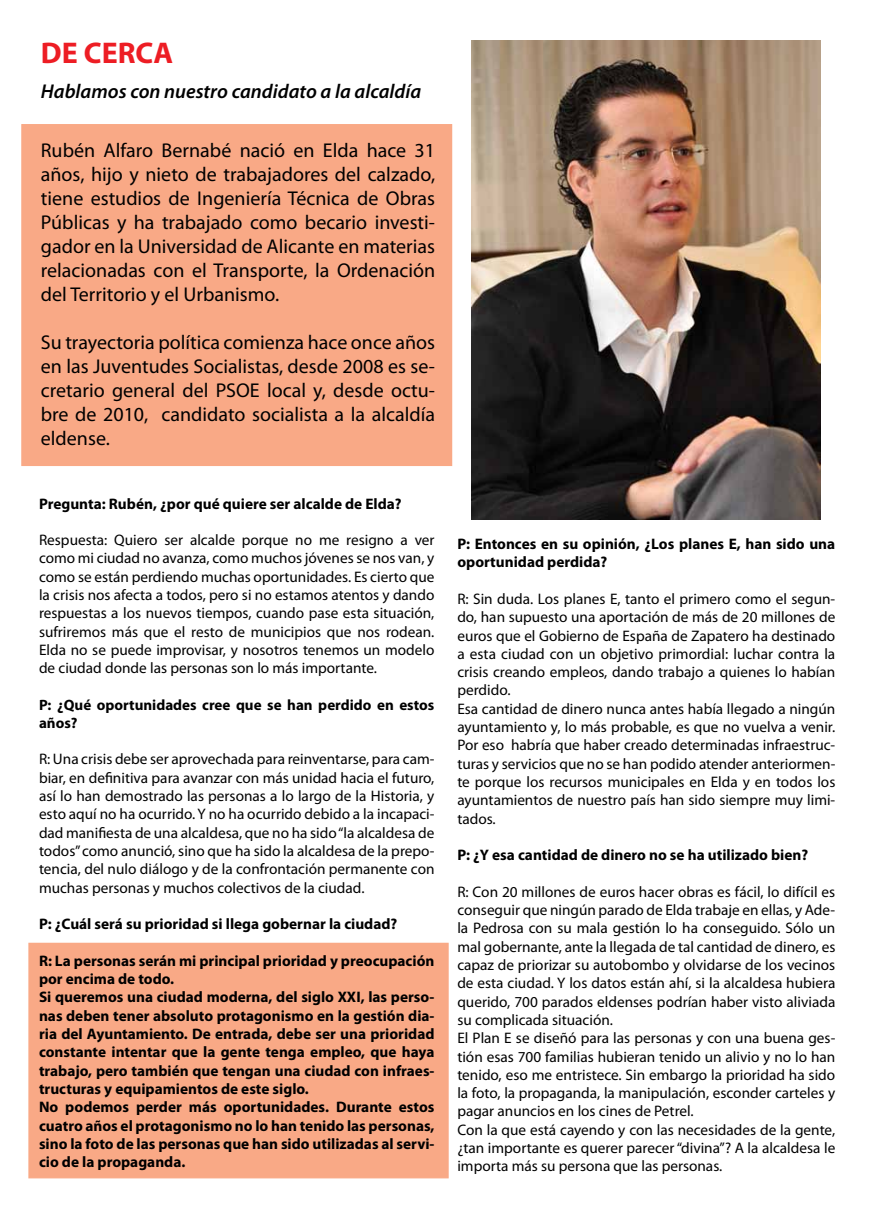
<style>
.page{position:relative;width:869px;height:1205px;background:#fff}
.page>*{position:absolute;margin:0;border:0;box-sizing:border-box;transform-origin:0 0}
.t1{font:700 30px "Myriad Pro";color:#ed1d24}
.t2{font:20px/24px "Myriad Pro";color:#000;text-align:justify}
.t3{font:italic 600 20px "Myriad Pro";color:#000}
.t4{font:15.25px/18.2px "Myriad Pro";color:#000;text-align:justify}
.t5{font:700 15.25px/18.2px "Myriad Pro";color:#000}
.t6{font:700 15px/18.2px "Myriad Pro";color:#000}
</style>
<div class="page">
<div style="left:21px;top:124px;width:431px;height:342px;background:#f9a986;border:1px solid #f9a986"></div>
<div style="left:28px;top:943px;width:420px;height:235px;background:#f9a986"></div>
<img style="left:471px;top:41px;width:349px;height:478px">
<h1 class="t1" style="left:41px;top:34px;width:134px">DE CERCA</h1>
<h2 class="t3" style="left:41px;top:79px;width:381px">Hablamos con nuestro candidato a la alcaldía</h2>
<p class="t2" style="left:41px;top:138px;width:395px">Rubén Alfaro Bernabé nació en Elda hace 31 años, hijo y nieto de trabajadores del calzado, tiene estudios de Ingeniería Técnica de Obras Públicas y ha trabajado como becario investi&shy;gador en la Universidad de Alicante en materias relacionadas con el Transporte, la Ordenación del Territorio y el Urbanismo.</p>
<h2 class="t2" style="left:41px;top:330px;width:395px">Su trayectoria política comienza hace once años en las Juventudes Socialistas, desde 2008 es se&shy;cretario general del PSOE local y, desde octu&shy;bre de 2010, candidato socialista a la alcaldía eldense.</h2>
<p class="t5" style="left:39px;top:494px;width:364px">Pregunta: Rubén, ¿por qué quiere ser alcalde de Elda?</p>
<p class="t4" style="left:39px;top:531px;width:397px">Respuesta: Quiero ser alcalde porque no me resigno a ver como mi ciudad no avanza, como muchos jóvenes se nos van, y como se están perdiendo muchas oportunidades. Es cierto que la crisis nos afecta a todos, pero si no estamos atentos y dando respuestas a los nuevos tiempos, cuando pase esta situación, sufriremos más que el resto de municipios que nos rodean.<br>Elda no se puede improvisar, y nosotros tenemos un modelo de ciudad donde las personas son lo más importante.</p>
<p class="t6" style="left:39px;top:695px;width:397px">P: ¿Qué oportunidades cree que se han perdido en estos años?</p>
<p class="t4" style="left:39px;top:750px;width:397px">R: Una crisis debe ser aprovechada para reinventarse, para cam&shy;biar, en definitiva para avanzar con más unidad hacia el futuro, así lo han demostrado las personas a lo largo de la Historia, y esto aquí no ha ocurrido. Y no ha ocurrido debido a la incapaci&shy;dad manifiesta de una alcaldesa, que no ha sido “la alcaldesa de todos” como anunció, sino que ha sido la alcaldesa de la prepo&shy;tencia, del nulo diálogo y de la confrontación permanente con muchas personas y muchos colectivos de la ciudad.</p>
<p class="t5" style="left:39px;top:914px;width:359px">P: ¿Cuál será su prioridad si llega gobernar la ciudad?</p>
<p class="t5" style="left:39px;top:951px;width:397px">R: La personas serán mi principal prioridad y preocupación por encima de todo.<br>Si queremos una ciudad moderna, del siglo XXI, las perso&shy;nas deben tener absoluto protagonismo en la gestión dia&shy;ria del Ayuntamiento. De entrada, debe ser una prioridad constante intentar que la gente tenga empleo, que haya trabajo, pero también que tengan una ciudad con infraes&shy;tructuras y equipamientos de este siglo.<br>No podemos perder más oportunidades. Durante estos cuatro años el protagonismo no lo han tenido las personas, sino la foto de las personas que han sido utilizadas al servi&shy;cio de la propaganda.</p>
<p class="t5" style="left:457px;top:534px;width:379px">P: Entonces en su opinión, ¿Los planes E, han sido una oportunidad perdida?</p>
<p class="t4" style="left:457px;top:589px;width:379px;text-align:left">R: Sin duda. Los planes E, tanto el primero como el segun&shy;do, han supuesto una aportación de más de 20 millones de euros que el Gobierno de España de Zapatero ha destinado a esta ciudad con un objetivo primordial: luchar contra la crisis creando empleos, dando trabajo a quienes lo habían perdido.<br>Esa cantidad de dinero nunca antes había llegado a ningún ayuntamiento y, lo más probable, es que no vuelva a venir.<br>Por eso habría que haber creado determinadas infraestruc&shy;turas y servicios que no se han podido atender anteriormen&shy;te porque los recursos municipales en Elda y en todos los ayuntamientos de nuestro país han sido siempre muy limi&shy;tados.</p>
<p class="t5" style="left:457px;top:845px;width:352px">P: ¿Y esa cantidad de dinero no se ha utilizado bien?</p>
<p class="t4" style="left:457px;top:882px;width:379px;text-align:left">R: Con 20 millones de euros hacer obras es fácil, lo difícil es conseguir que ningún parado de Elda trabaje en ellas, y Ade&shy;la Pedrosa con su mala gestión lo ha conseguido. Sólo un mal gobernante, ante la llegada de tal cantidad de dinero, es capaz de priorizar su autobombo y olvidarse de los vecinos de esta ciudad. Y los datos están ahí, si la alcaldesa hubiera querido, 700 parados eldenses podrían haber visto aliviada su complicada situación.<br>El Plan E se diseñó para las personas y con una buena ges&shy;tión esas 700 familias hubieran tenido un alivio y no lo han tenido, eso me entristece. Sin embargo la prioridad ha sido la foto, la propaganda, la manipulación, esconder carteles y pagar anuncios en los cines de Petrel.<br>Con la que está cayendo y con las necesidades de la gente, ¿tan importante es querer parecer “divina”? A la alcaldesa le importa más su persona que las personas.</p>
</div>
